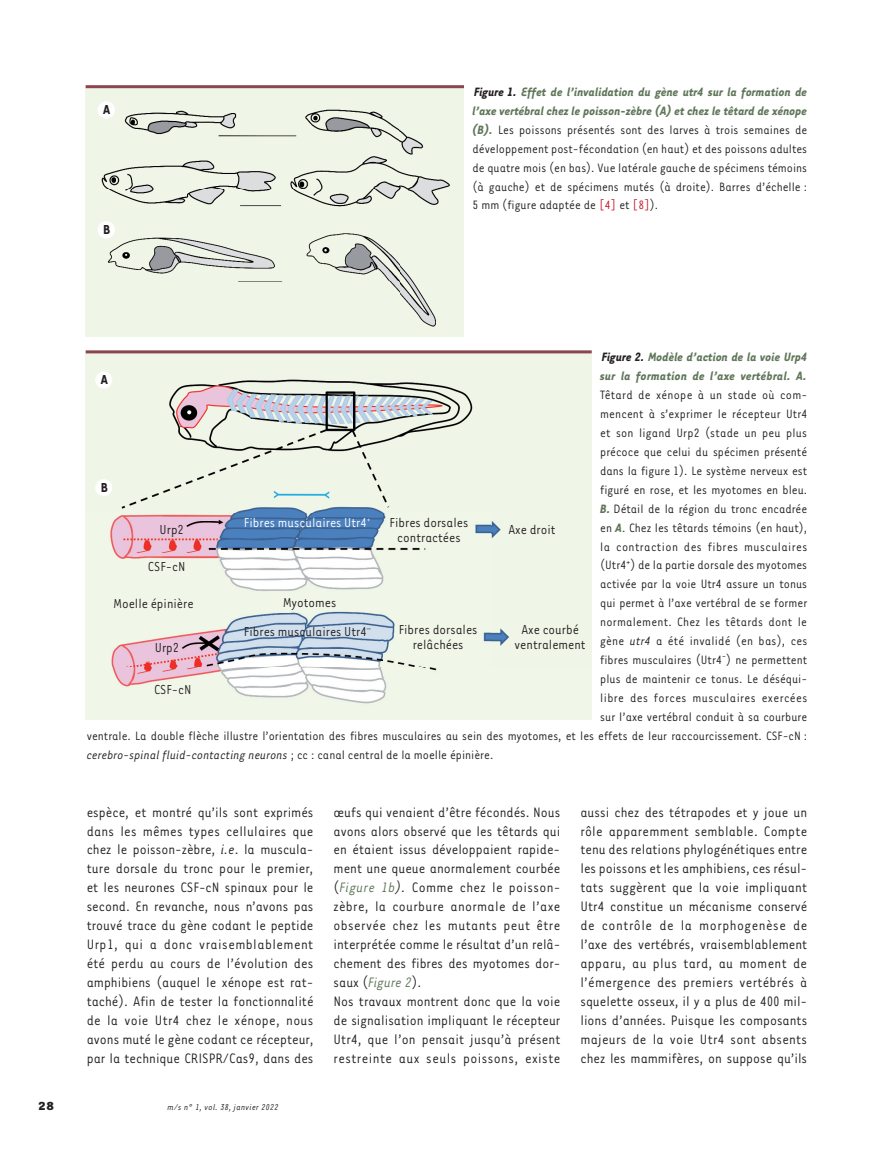
<style>
.page{position:relative;width:894px;height:1149px;background:#fff}
.page>*{position:absolute;margin:0;border:0;box-sizing:border-box;transform-origin:0 0}
.t1{font:15.75px/18.9px "Tarzana Narrow";color:#231f20;text-align:justify}
.t2{font:15px/15px "Tarzana Narrow";color:#231f20;text-align:center}
.t3{font:15px "Tarzana Narrow";color:#fff}
.t4{font:700 15px "Tarzana Narrow";color:#231f20}
.t5{font:13.95px/18.9px "Tarzana Narrow";color:#231f20;text-align:justify}
.t6{font:italic 13.95px "Tarzana Narrow";color:#231f20}
.t7{font:italic 700 13.95px/18.9px "Tarzana Narrow";color:#5f7659}
.t8{font:13.95px "Tarzana Narrow";letter-spacing:.03em;color:#231f20}
.t9{font:700 13.5px "Tarzana Wide";color:#231f20}
.t10{font:italic 9.75px "Tarzana Narrow";letter-spacing:.025em;color:#231f20}
.s1{font-weight:700;font-style:italic}
.s2{font-weight:700;font-style:italic;color:#5f7659}
.s3{color:#bf182a}
.s4{color:#231f20}
.s5{font-style:italic}
.s6{font-style:normal}
.s7{font-style:italic;color:#5f7659}
</style>
<div class="page">
<div style="left:86px;top:85px;width:378px;height:251px;background:#eff6e8"></div>
<img style="left:98px;top:106px;width:352px;height:221px">
<div style="left:98px;top:101px;width:17px;height:17px;background:#fff;border-radius:50%"></div>
<div style="left:98px;top:221px;width:17px;height:17px;background:#fff;border-radius:50%"></div>
<hr style="left:86px;top:85px;width:378px;height:3px;background:#8d454f">
<img style="left:86px;top:359px;width:505px;height:360px">
<div style="left:95px;top:371px;width:17px;height:17px;background:#fff;border-radius:50%"></div>
<div style="left:95px;top:479px;width:17px;height:17px;background:#fff;border-radius:50%"></div>
<hr style="left:86px;top:350px;width:505px;height:3px;background:#8d454f">
<p class="t4" style="left:103px;top:100px;width:9px">A</p>
<p class="t4" style="left:103px;top:220px;width:9px">AB</p>
<p class="t5" style="left:472px;top:82px;width:336px"><span class="s1">Figure 1.</span> <span class="s2">Effet de l’invalidation du gène utr4 sur la formation de l’axe vertébral chez le poisson-zèbre (A) et chez le têtard de xénope (B).</span> Les poissons présentés sont des larves à trois semaines de développement post-fécondation (en haut) et des poissons adultes de quatre mois (en bas). Vue latérale gauche de spécimens témoins (à gauche) et de spécimens mutés (à droite). Barres d’échelle :<br>5 mm (figure adaptée de <span class="s3">[4]</span> et <span class="s3">[8]</span>).</p>
<p class="t7" style="left:600px;top:347px;width:208px"><span class="s4">Figure 2.</span> Modèle d’action de la voie Urp4 sur la formation de l’axe vertébral. A.</p>
<p class="t5" style="left:600px;top:385px;width:209px">Têtard de xénope à un stade où com-</p>
<p class="t5" style="left:600px;top:404px;width:208px">mencent à s’exprimer le récepteur Utr4</p>
<p class="t5" style="left:600px;top:422px;width:208px">et son ligand Urp2 (stade un peu plus</p>
<p class="t5" style="left:600px;top:441px;width:208px">précoce que celui du spécimen présenté</p>
<p class="t5" style="left:600px;top:460px;width:208px">dans la figure 1). Le système nerveux est</p>
<p class="t5" style="left:600px;top:479px;width:208px">figuré en rose, et les myotomes en bleu.</p>
<p class="t5" style="left:600px;top:498px;width:208px"><span class="s2">B.</span> Détail de la région du tronc encadrée</p>
<p class="t5" style="left:600px;top:517px;width:208px">en <span class="s2">A</span>. Chez les têtards témoins (en haut),</p>
<p class="t8" style="left:600px;top:538px;width:208px">la contraction des fibres musculaires</p>
<p class="t5" style="left:600px;top:555px;width:208px">(Utr4<sup>+</sup>) de la partie dorsale des myotomes</p>
<p class="t5" style="left:600px;top:574px;width:208px">activée par la voie Utr4 assure un tonus</p>
<p class="t5" style="left:600px;top:593px;width:208px">qui permet à l’axe vertébral de se former</p>
<p class="t5" style="left:600px;top:611px;width:208px">normalement. Chez les têtards dont le</p>
<p class="t5" style="left:600px;top:630px;width:208px">gène <span class="s5">utr4</span> a été invalidé (en bas), ces</p>
<p class="t5" style="left:600px;top:649px;width:208px">fibres musculaires (Utr4<sup>-</sup>) ne permettent</p>
<p class="t5" style="left:600px;top:668px;width:208px">plus de maintenir ce tonus. Le déséqui-</p>
<p class="t8" style="left:600px;top:689px;width:208px">libre des forces musculaires exercées</p>
<p class="t5" style="left:600px;top:706px;width:208px">sur l’axe vertébral conduit à sa courbure</p>
<p class="t5" style="left:87px;top:725px;width:721px">ventrale. La double flèche illustre l’orientation des fibres musculaires au sein des myotomes, et les effets de leur raccourcissement. CSF-cN :</p>
<p class="t6" style="left:87px;top:745px;width:408px">cerebro-spinal fluid-contacting neurons <span class="s6">; cc : canal central de la moelle épinière.</span></p>
<p class="t4" style="left:101px;top:370px;width:9px">A</p>
<p class="t4" style="left:101px;top:478px;width:9px">B</p>
<p class="t3" style="left:244px;top:513px;width:128px">Fibres musculaires Utr4<sup>+</sup></p>
<p class="t2" style="left:389px;top:514px;width:80px">Fibres dorsales contractées</p>
<p class="t2" style="left:508px;top:521px;width:49px">Axe droit</p>
<p class="t2" style="left:159px;top:521px;width:26px">Urp2</p>
<p class="t2" style="left:148px;top:558px;width:39px">CSF-cN</p>
<p class="t2" style="left:113px;top:595px;width:82px">Moelle épinière</p>
<p class="t2" style="left:155px;top:639px;width:26px">Urp2</p>
<p class="t2" style="left:154px;top:681px;width:39px">CSF-cN</p>
<p class="t2" style="left:244px;top:586px;width:128px;line-height:29.2px">Myotomes<br>Fibres musculaires Utr4<sup>–</sup></p>
<p class="t2" style="left:514px;top:621px;width:73px">Axe courbé ventralement</p>
<p class="t2" style="left:398px;top:621px;width:80px">Fibres dorsales relâchées</p>
<p class="t1" style="left:87px;top:801px;width:228px">espèce, et montré qu’ils sont exprimés dans les mêmes types cellulaires que chez le poisson-zèbre, <span class="s5">i.e</span>. la muscula&shy;ture dorsale du tronc pour le premier, et les neurones CSF-cN spinaux pour le second. En revanche, nous n’avons pas trouvé trace du gène codant le peptide Urp1, qui a donc vraisemblablement été perdu au cours de l’évolution des amphibiens (auquel le xénope est rat&shy;taché). Afin de tester la fonctionnalité de la voie Utr4 chez le xénope, nous avons muté le gène codant ce récepteur, par la technique CRISPR/Cas9, dans des</p>
<p class="t9" style="left:38px;top:1097px;width:18px">28</p>
<p class="t10" style="left:167px;top:1100px;width:112px">m/s n° 1, vol. 38, janvier 2022</p>
<p class="t1" style="left:333px;top:801px;width:228px;text-align:left">œufs qui venaient d’être fécondés. Nous avons alors observé que les têtards qui en étaient issus développaient rapide&shy;ment une queue anormalement courbée (<span class="s7">Figure 1b</span><span class="s5">).</span> Comme chez le poisson&shy;zèbre, la courbure anormale de l’axe observée chez les mutants peut être interprétée comme le résultat d’un relâ- chement des fibres des myotomes dor&shy;saux (<span class="s7">Figure 2</span>).<br>Nos travaux montrent donc que la voie de signalisation impliquant le récepteur Utr4, que l’on pensait jusqu’à présent restreinte aux seuls poissons, existe</p>
<p class="t1" style="left:580px;top:801px;width:228px">aussi chez des tétrapodes et y joue un rôle apparemment semblable. Compte tenu des relations phylogénétiques entre les poissons et les amphibiens, ces résul&shy;tats suggèrent que la voie impliquant Utr4 constitue un mécanisme conservé de contrôle de la morphogenèse de l’axe des vertébrés, vraisemblablement apparu, au plus tard, au moment de l’émergence des premiers vertébrés à squelette osseux, il y a plus de 400 mil&shy;lions d’années. Puisque les composants majeurs de la voie Utr4 sont absents chez les mammifères, on suppose qu’ils</p>
</div>
